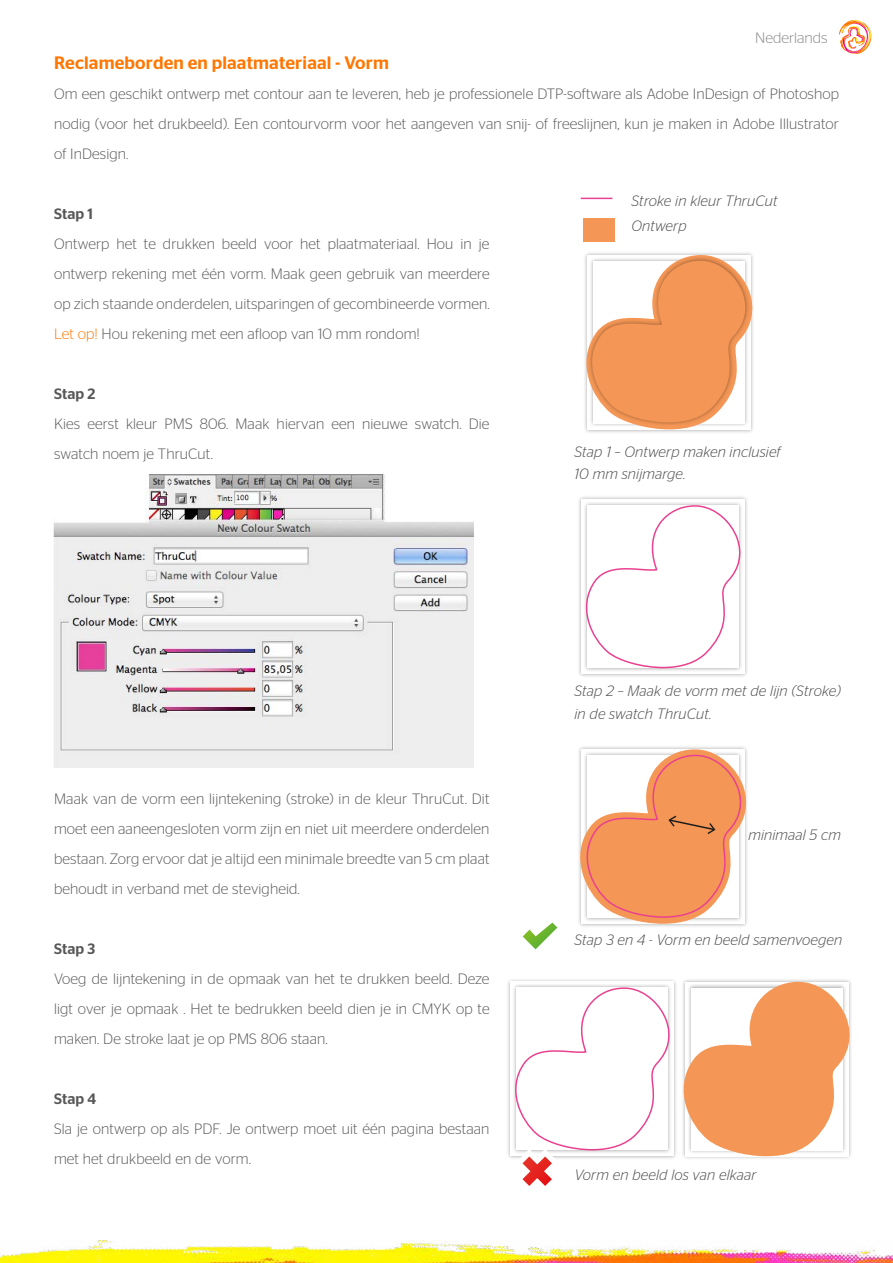
<style>
.page{position:relative;width:893px;height:1263px;background:#fff}
.page>*{position:absolute;margin:0;border:0;box-sizing:border-box;transform-origin:0 0}
.t1{font:500 18px "Stag Sans";letter-spacing:.01em;color:#ff7600}
.t2{font:300 15px/30px "Stag Sans";letter-spacing:.01em;color:#585858;text-align:justify}
.t3{font:italic 300 15px/22.5px "Stag Sans";letter-spacing:.01em;color:#4a4a49}
.t4{font:500 15px "Stag Sans";letter-spacing:.01em;color:#585858}
.t5{font:300 15px "Stag Sans";color:#888}
.s1{color:#ff7600}
</style>
<div class="page">
<img style="left:0;top:1240px;width:893px;height:23px">
<svg style="left:839px;top:20px;width:33px;height:34px"></svg>
<img style="left:53px;top:474px;width:421px;height:293px">
<svg style="left:508px;top:979px;width:343px;height:207px"></svg>
<hr style="left:581px;top:198px;width:31px;height:1px;background:#e94190">
<div style="left:578px;top:496px;width:171px;height:182px;background:#000;opacity:.35"></div>
<div style="left:582px;top:500px;width:163px;height:174px;background:#fff"></div>
<div style="left:584px;top:502px;width:159px;height:170px;background:#eaeaea"></div>
<svg style="left:578px;top:504px;width:165px;height:165px;background:#fdf8fa"></svg>
<svg style="left:585px;top:253px;width:168px;height:180px"></svg>
<svg style="left:522px;top:922px;width:36px;height:28px"></svg>
<div style="left:583px;top:218px;width:31px;height:23px;background:#f49655"></div>
<svg style="left:579px;top:747px;width:168px;height:180px"></svg>
<p class="t5" style="left:755px;top:30px;width:74px">Nederlands</p>
<p class="t1" style="left:54px;top:52px;width:336px">Reclameborden en plaatmateriaal - Vorm</p>
<p class="t2" style="left:54px;top:79px;width:786px">Om een geschikt ontwerp met contour aan te leveren, heb je professionele DTP-software als Adobe InDesign of Photoshop nodig (voor het drukbeeld). Een contourvorm voor het aangeven van snij- of freeslijnen, kun je maken in Adobe Illustrator of InDesign.</p>
<p class="t4" style="left:54px;top:205px;width:41px">Stap 1</p>
<p class="t2" style="left:54px;top:229px;width:437px">Ontwerp het te drukken beeld voor het plaatmateriaal. Hou in je ontwerp rekening met één vorm. Maak geen gebruik van meerdere op zich staande onderdelen, uitsparingen of gecombineerde vormen.<br><span class="s1">Let op!</span> Hou rekening met een afloop van 10 mm rondom!</p>
<p class="t4" style="left:54px;top:385px;width:43px">Stap 2</p>
<p class="t2" style="left:54px;top:409px;width:437px">Kies eerst kleur PMS 806. Maak hiervan een nieuwe swatch. Die swatch noem je ThruCut.</p>
<p class="t2" style="left:54px;top:784px;width:437px">Maak van de vorm een lijntekening (stroke) in de kleur ThruCut. Dit moet een aaneengesloten vorm zijn en niet uit meerdere onderdelen bestaan. Zorg ervoor dat je altijd een minimale breedte van 5 cm plaat behoudt in verband met de stevigheid.</p>
<p class="t4" style="left:54px;top:940px;width:43px">Stap 3</p>
<p class="t2" style="left:54px;top:964px;width:437px">Voeg de lijntekening in de opmaak van het te drukken beeld. Deze ligt over je opmaak . Het te bedrukken beeld dien je in CMYK op te maken. De stroke laat je op PMS 806 staan.</p>
<p class="t4" style="left:54px;top:1090px;width:44px">Stap 4</p>
<p class="t2" style="left:54px;top:1114px;width:437px">Sla je ontwerp op als PDF. Je ontwerp moet uit één pagina bestaan met het drukbeeld en de vorm.</p>
<p class="t3" style="left:631px;top:187px;width:148px;line-height:25.7px">Stroke in kleur ThruCut<br>Ontwerp</p>
<p class="t3" style="left:574px;top:440px;width:208px">Stap 1 – Ontwerp maken inclusief<br>10 mm snijmarge.</p>
<p class="t3" style="left:574px;top:680px;width:268px">Stap 2 – Maak de vorm met de lijn (Stroke) in de swatch ThruCut.</p>
<p class="t3" style="left:748px;top:823px;width:94px">minimaal 5 cm</p>
<p class="t3" style="left:574px;top:928px;width:269px">Stap 3 en 4 - Vorm en beeld samenvoegen</p>
<p class="t3" style="left:574px;top:1163px;width:184px">Vorm en beeld los van elkaar</p>
</div>
